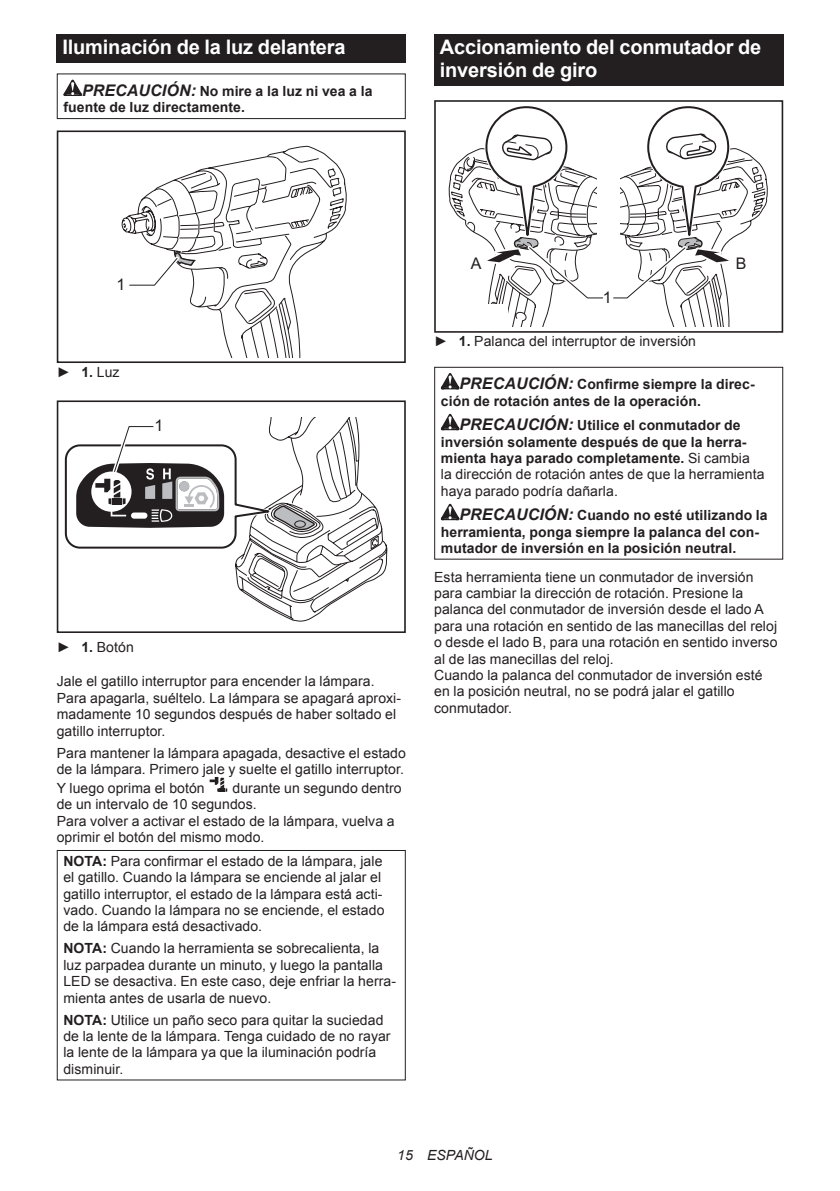
<style>
.page{position:relative;width:840px;height:1191px;background:#fff}
.page>*{position:absolute;margin:0;border:0;box-sizing:border-box;transform-origin:0 0}
.t1{font:700 20px/23.4px "Arial";letter-spacing:-.01em;color:#fff}
.t2{font:16px "Arial";color:#231f20}
.t3{font:14px/16.4px "Arial";letter-spacing:.005em;color:#231f20}
.t4{font:700 14px/16.4px "Arial";letter-spacing:.005em;color:#231f20}
.t5{font:italic 14px "Arial";letter-spacing:.005em;color:#231f20}
.s1{font-style:italic;font-size:16px}
.s2{font-weight:700}
.s3{font-weight:400}
</style>
<div class="page">
<div style="left:57px;top:34px;width:348px;height:29px;background:#231f20"></div>
<svg style="left:63px;top:80px;width:19px;height:16px"></svg>
<div style="left:57px;top:73px;width:348px;height:46px;border:1px solid #231f20"></div>
<div style="left:57px;top:130px;width:348px;height:233px;border:2px solid #231f20"></div>
<svg style="left:121px;top:146px;width:226px;height:211px"></svg>
<div style="left:57px;top:400px;width:348px;height:233px;border:2px solid #231f20"></div>
<svg style="left:64px;top:417px;width:324px;height:205px"></svg>
<svg style="left:209px;top:777px;width:18px;height:15px"></svg>
<div style="left:57px;top:850px;width:348px;height:230px;border:1px solid #231f20"></div>
<div style="left:434px;top:34px;width:348px;height:52px;background:#231f20"></div>
<div style="left:434px;top:100px;width:348px;height:233px;border:2px solid #231f20"></div>
<svg style="left:448px;top:106px;width:320px;height:221px"></svg>
<svg style="left:440px;top:373px;width:19px;height:16px"></svg>
<svg style="left:440px;top:414px;width:19px;height:16px"></svg>
<svg style="left:440px;top:504px;width:19px;height:16px"></svg>
<div style="left:434px;top:367px;width:348px;height:192px;border:1px solid #231f20"></div>
<h1 class="t1" style="left:62px;top:36px;width:284px">Iluminación de la luz delantera</h1>
<p class="t4" style="left:63px;top:83px;width:310px;text-indent:19px"><span class="s1">PRECAUCIÓN:</span> No mire a la luz ni vea a la fuente de luz directamente.</p>
<h1 class="t1" style="left:439px;top:36px;width:323px">Accionamiento del conmutador de inversión de giro</h1>
<p class="t2" style="left:116px;top:274px;width:10px">1</p>
<p class="t3" style="left:57px;top:363px;width:64px">► <span class="s2">1.</span> Luz</p>
<p class="t2" style="left:154px;top:415px;width:10px">1</p>
<p class="t3" style="left:57px;top:639px;width:78px">► <span class="s2">1.</span> Botón</p>
<p class="t3" style="left:57px;top:673px;width:346px">Jale el gatillo interruptor para encender la lámpara.<br>Para apagarla, suéltelo. La lámpara se apagará aproxi&shy;madamente 10 segundos después de haber soltado el gatillo interruptor.</p>
<p class="t3" style="left:57px;top:744px;width:350px">Para mantener la lámpara apagada, desactive el estado de la lámpara. Primero jale y suelte el gatillo interruptor.</p>
<p class="t3" style="left:57px;top:780px;width:149px">Y luego oprima el botón</p>
<p class="t3" style="left:57px;top:780px;width:346px;text-indent:176px">durante un segundo dentro de un intervalo de 10 segundos.<br>Para volver a activar el estado de la lámpara, vuelva a oprimir el botón del mismo modo.</p>
<p class="t3" style="left:63px;top:853px;width:322px"><span class="s2">NOTA:</span> Para confirmar el estado de la lámpara, jale el gatillo. Cuando la lámpara se enciende al jalar el gatillo interruptor, el estado de la lámpara está acti&shy;vado. Cuando la lámpara no se enciende, el estado de la lámpara está desactivado.</p>
<p class="t3" style="left:63px;top:940px;width:334px"><span class="s2">NOTA:</span> Cuando la herramienta se sobrecalienta, la luz parpadea durante un minuto, y luego la pantalla LED se desactiva. En este caso, deje enfriar la herra&shy;mienta antes de usarla de nuevo.</p>
<p class="t3" style="left:63px;top:1011px;width:328px"><span class="s2">NOTA:</span> Utilice un paño seco para quitar la suciedad de la lente de la lámpara. Tenga cuidado de no rayar la lente de la lámpara ya que la iluminación podría disminuir.</p>
<p class="t2" style="left:470px;top:253px;width:12px">A</p>
<p class="t2" style="left:735px;top:253px;width:12px">B</p>
<p class="t2" style="left:602px;top:286px;width:10px">1</p>
<p class="t3" style="left:434px;top:333px;width:263px">► <span class="s2">1.</span> Palanca del interruptor de inversión</p>
<p class="t4" style="left:440px;top:377px;width:315px;text-indent:19px"><span class="s1">PRECAUCIÓN:</span> Confirme siempre la direc&shy;ción de rotación antes de la operación.</p>
<p class="t4" style="left:440px;top:417px;width:325px;text-indent:19px"><span class="s1">PRECAUCIÓN:</span> Utilice el conmutador de inversión solamente después de que la herra&shy;mienta haya parado completamente. <span class="s3">Si cambia<br>la dirección de rotación antes de que la herramienta haya parado podría dañarla.</span></p>
<p class="t4" style="left:440px;top:507px;width:328px;text-indent:19px"><span class="s1">PRECAUCIÓN:</span> Cuando no esté utilizando la herramienta, ponga siempre la palanca del con&shy;mutador de inversión en la posición neutral.</p>
<p class="t3" style="left:434px;top:569px;width:344px">Esta herramienta tiene un conmutador de inversión para cambiar la dirección de rotación. Presione la palanca del conmutador de inversión desde el lado A para una rotación en sentido de las manecillas del reloj o desde el lado B, para una rotación en sentido inverso al de las manecillas del reloj.<br>Cuando la palanca del conmutador de inversión esté en la posición neutral, no se podrá jalar el gatillo conmutador.</p>
<p class="t5" style="left:397px;top:1146px;width:97px">15 ESPAÑOL</p>
</div>
